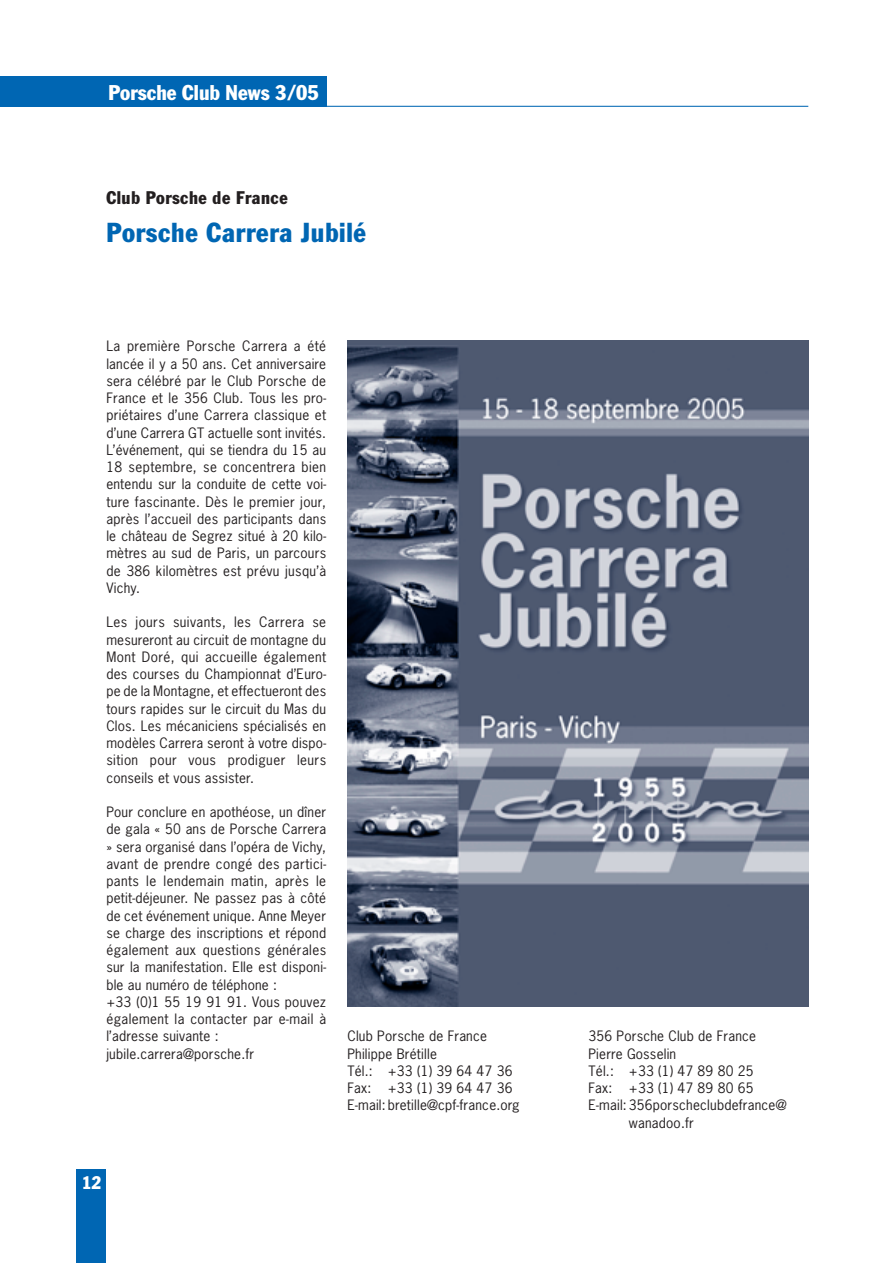
<style>
.page{position:relative;width:893px;height:1263px;background:#fff}
.page>*{position:absolute;margin:0;border:0;box-sizing:border-box;transform-origin:0 0}
.t1{font:condensed 27px "Porsche Franklin Gothic";letter-spacing:.025em;color:#0066b3}
.t2{font:condensed 21px "Porsche Franklin Gothic";color:#fff}
.t3{font:condensed 18px "Porsche Franklin Gothic";letter-spacing:.025em;color:#231f20}
.t4{font:condensed 18px "Porsche Franklin Gothic";color:#fff}
.t5{font:13.5px/17.2px "Porsche News Gothic";letter-spacing:.015em;color:#231f20;text-align:justify}
</style>
<div class="page">
<div style="left:0;top:76px;width:326px;height:30px;background:#0066b3"></div>
<hr style="left:0;top:106px;width:808px;height:1px;background:#0066b3">
<div style="left:77px;top:1169px;width:29px;height:94px;background:#0066b3"></div>
<img style="left:347px;top:340px;width:461px;height:667px">
<h2 class="t2" style="left:108px;top:85px;width:212px">Porsche Club News 3/05</h2>
<h3 class="t3" style="left:106px;top:191px;width:183px">Club Porsche de France</h3>
<h1 class="t1" style="left:106px;top:222px;width:261px">Porsche Carrera Jubilé</h1>
<p class="t5" style="left:106px;top:339px;width:221px">La première Porsche Carrera a été lancée il y a 50 ans. Cet anniversaire sera célébré par le Club Porsche de France et le 356 Club. Tous les pro&shy;priétaires d’une Carrera classique et d’une Carrera GT actuelle sont invités.<br>L’événement, qui se tiendra du 15 au 18 septembre, se concentrera bien entendu sur la conduite de cette voi&shy;ture fascinante. Dès le premier jour, après l’accueil des participants dans le château de Segrez situé à 20 kilo&shy;mètres au sud de Paris, un parcours de 386 kilomètres est prévu jusqu’à Vichy.</p>
<p class="t5" style="left:106px;top:615px;width:221px">Les jours suivants, les Carrera se mesureront au circuit de montagne du Mont Doré, qui accueille également des courses du Championnat d’Euro&shy;pe de la Montagne, et effectueront des tours rapides sur le circuit du Mas du Clos. Les mécaniciens spécialisés en modèles Carrera seront à votre dispo&shy;sition pour vous prodiguer leurs conseils et vous assister.</p>
<p class="t5" style="left:106px;top:805px;width:221px;text-align:left">Pour conclure en apothéose, un dîner de gala « 50 ans de Porsche Carrera » sera organisé dans l’opéra de Vichy, avant de prendre congé des partici&shy;pants le lendemain matin, après le petit-déjeuner. Ne passez pas à côté de cet événement unique. Anne Meyer se charge des inscriptions et répond également aux questions générales sur la manifestation. Elle est disponi&shy;ble au numéro de téléphone :<br>+33 (0)1 55 19 91 91. Vous pouvez également la contacter par e-mail à l’adresse suivante : jubile.carrera@porsche.fr</p>
<p class="t5" style="left:347px;top:1029px;width:174px;text-align:left">Club Porsche de France<br>Philippe Brétille<br>Tél.: +33 (1) 39 64 47 36<br>Fax: +33 (1) 39 64 47 36<br>E-mail: bretille@cpf-france.org</p>
<h3 class="t4" style="left:82px;top:1176px;width:21px">12</h3>
<p class="t5" style="left:588px;top:1029px;width:169px">356 Porsche Club de France</p>
<p class="t5" style="left:588px;top:1046px;width:89px">Pierre Gosselin</p>
<p class="t5" style="left:588px;top:1063px;width:166px">Tél.: +33 (1) 47 89 80 25</p>
<p class="t5" style="left:588px;top:1081px;width:166px">Fax: +33 (1) 47 89 80 65</p>
<p class="t5" style="left:588px;top:1098px;width:199px">E-mail:356porscheclubdefrance@</p>
<p class="t5" style="left:629px;top:1115px;width:66px">wanadoo.fr</p>
</div>
